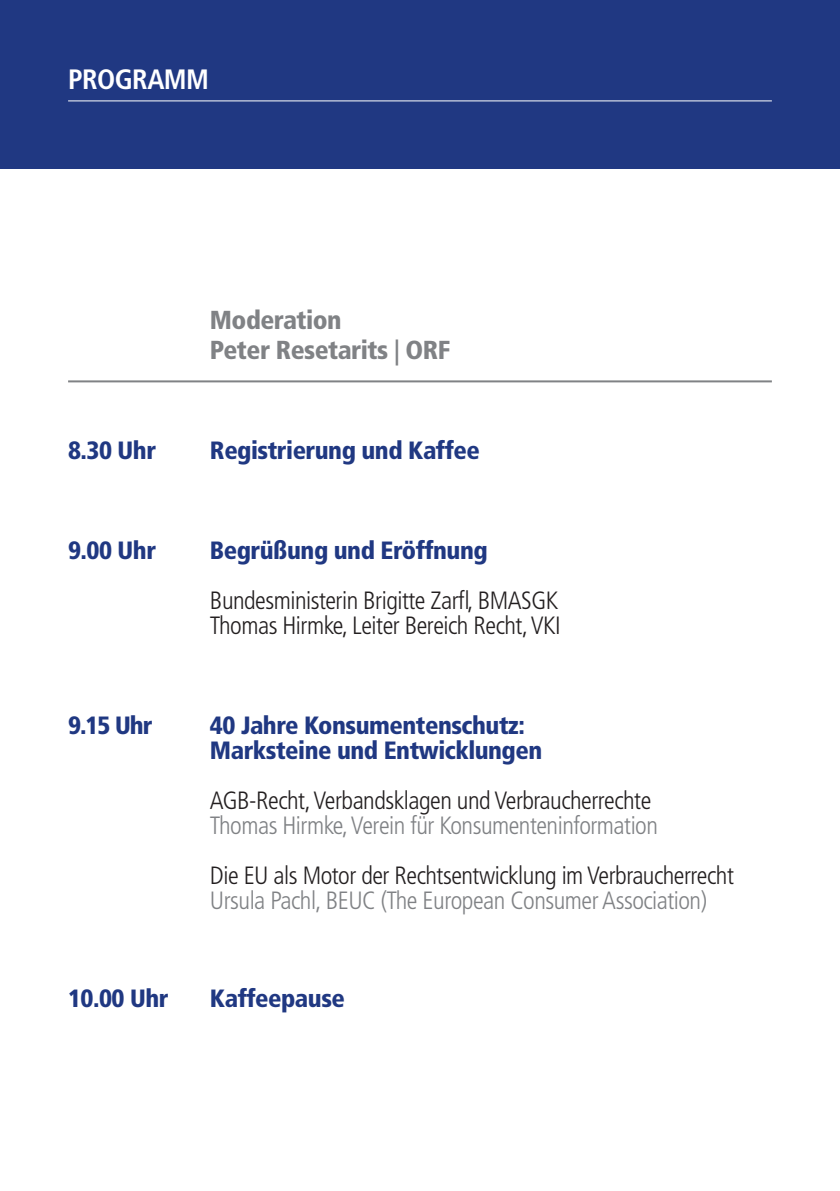
<style>
.page{position:relative;width:840px;height:1191px;background:#fff}
.page>*{position:absolute;margin:0;border:0;box-sizing:border-box;transform-origin:0 0}
.t1{font:700 condensed 28px "Frutiger LT Std";letter-spacing:-.02em;color:#fff}
.t2{font:900 condensed 26px/30px "Frutiger LT Std";letter-spacing:-.02em;color:#808285}
.t3{font:300 condensed 25px/25px "Frutiger LT Std";letter-spacing:-.02em;color:#231f20}
.t4{font:900 condensed 25px/25px "Frutiger LT Std";letter-spacing:-.02em;color:#203882}
.t5{font:300 condensed 25px "Frutiger LT Std";letter-spacing:-.02em;color:#808285}
.s1{font-weight:700}
</style>
<div class="page">
<div style="left:0;top:0;width:839px;height:169px;background:#203882"></div>
<hr style="left:68px;top:100px;width:703px;height:1px;background:#fff">
<hr style="left:68px;top:380px;width:703px;height:2px;background:#808285">
<p class="t1" style="left:68px;top:63px;width:142px">PROGRAMM</p>
<p class="t2" style="left:210px;top:305px;width:242px">Moderation<br>Peter Resetarits <span class="s1">|</span> ORF</p>
<p class="t4" style="left:68px;top:438px;width:89px">8.30 Uhr</p>
<p class="t4" style="left:210px;top:438px;width:271px">Registrierung und Kaffee</p>
<p class="t4" style="left:68px;top:538px;width:89px">9.00 Uhr</p>
<p class="t4" style="left:210px;top:538px;width:279px">Begrüßung und Eröffnung</p>
<p class="t3" style="left:210px;top:588px;width:352px">Bundesministerin Brigitte Zarfl, BMASGK<br>Thomas Hirmke, Leiter Bereich Recht, VKI</p>
<p class="t4" style="left:68px;top:713px;width:86px">9.15 Uhr</p>
<p class="t4" style="left:210px;top:713px;width:333px">40 Jahre Konsumentenschutz:<br>Marksteine und Entwicklungen</p>
<p class="t3" style="left:210px;top:788px;width:442px">AGB-Recht, Verbandsklagen und Verbraucherrechte</p>
<p class="t5" style="left:210px;top:811px;width:449px">Thomas Hirmke, Verein für Konsumenteninformation</p>
<p class="t3" style="left:210px;top:863px;width:525px">Die EU als Motor der Rechtsentwicklung im Verbraucherrecht</p>
<p class="t5" style="left:210px;top:886px;width:498px">Ursula Pachl, BEUC (The European Consumer Association)</p>
<p class="t4" style="left:68px;top:986px;width:102px">10.00 Uhr</p>
<p class="t4" style="left:210px;top:986px;width:136px">Kaffeepause</p>
</div>
